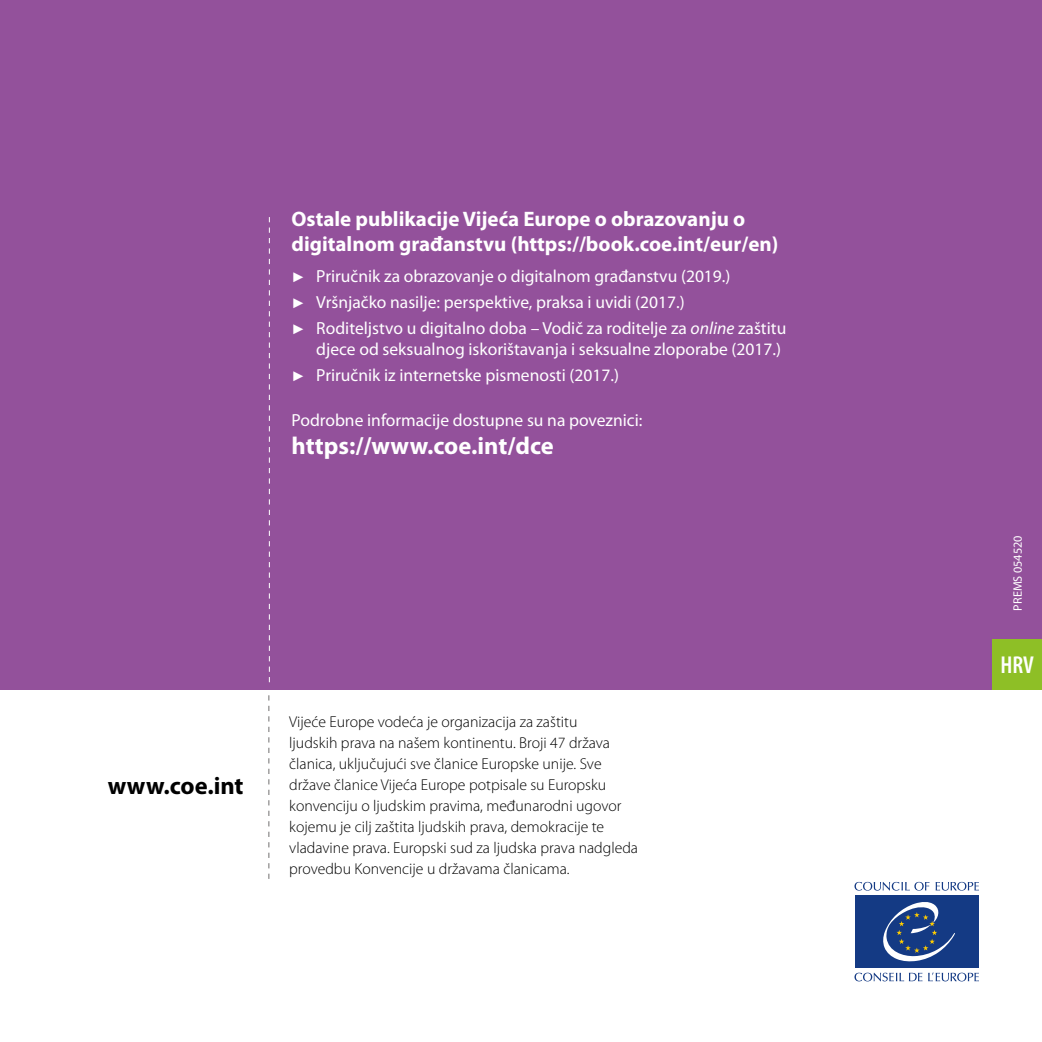
<style>
.page{position:relative;width:1042px;height:1042px;background:#fff}
.page>*{position:absolute;margin:0;border:0;box-sizing:border-box;transform-origin:0 0}
.t1{font:700 24.5px "Myriad Pro";color:#fff}
.t2{font:700 24.5px "Myriad Pro";color:#000}
.t3{font:600 condensed 24.5px "Myriad Pro";color:#fff}
.t4{font:700 21px/24.5px "Myriad Pro";color:#fff}
.t5{font:17.5px/25.9px "Myriad Pro";color:#fff}
.t6{font:300 15.75px/21px "Myriad Pro";color:#000}
.t7{font:12.25px "Myriad Pro";color:#fff}
.s1{font-family:"Arial";font-size:14px}
.s2{font-style:italic}
</style>
<div class="page">
<div style="left:0;top:0;width:1042px;height:690px;background:#93519b"></div>
<svg style="left:268px;top:695px;width:1px;height:184px"></svg>
<svg style="left:269px;top:217px;width:1px;height:465px"></svg>
<svg style="left:935px;top:882px;width:44px;height:8px"></svg>
<svg style="left:854px;top:882px;width:75px;height:8px"></svg>
<svg style="left:928px;top:972px;width:51px;height:9px"></svg>
<svg style="left:854px;top:972px;width:68px;height:9px"></svg>
<div style="left:855px;top:895px;width:123px;height:72px;background:#143a84"></div>
<svg style="left:883px;top:902px;width:72px;height:60px"></svg>
<div style="left:992px;top:639px;width:50px;height:51px;background:#8ebf26"></div>
<h2 class="t4" style="left:291px;top:206px;width:488px">Ostale publikacije Vijeća Europe o obrazovanju o digitalnom građanstvu (https://book.coe.int/eur/en)</h2>
<p class="t5" style="left:291px;top:263px;width:496px"><span class="s1">►</span> Priručnik za obrazovanje o digitalnom građanstvu (2019.)<br><span class="s1">►</span> Vršnjačko nasilje: perspektive, praksa i uvidi (2017.)<br><span class="s1">►</span> Roditeljstvo u digitalno doba – Vodič za roditelje za <span class="s2">online</span> zaštitu</p>
<p class="t5" style="left:291px;top:335px;width:491px;text-indent:25px">djece od seksualnog iskorištavanja i seksualne zloporabe (2017.) <span class="s1">►</span> Priručnik iz internetske pismenosti (2017.)</p>
<p class="t5" style="left:291px;top:407px;width:352px">Podrobne informacije dostupne su na poveznici:</p>
<h1 class="t1" style="left:291px;top:430px;width:264px">https://www.coe.int/dce</h1>
<h1 class="t2" style="left:108px;top:769px;width:137px">www.coe.int</h1>
<p class="t6" style="left:289px;top:711px;width:350px">Vijeće Europe vodeća je organizacija za zaštitu<br>ljudskih prava na našem kontinentu. Broji 47 država članica, uključujući sve članice Europske unije. Sve države članice Vijeća Europe potpisale su Europsku konvenciju o ljudskim pravima, međunarodni ugovor kojemu je cilj zaštita ljudskih prava, demokracije te vladavine prava. Europski sud za ljudska prava nadgleda provedbu Konvencije u državama članicama.</p>
<p class="t7" style="left:1010px;top:610px;width:77px;rotate:-90deg">PREMS 054520</p>
<h1 class="t3" style="left:1000px;top:650px;width:35px">HRV</h1>
</div>
